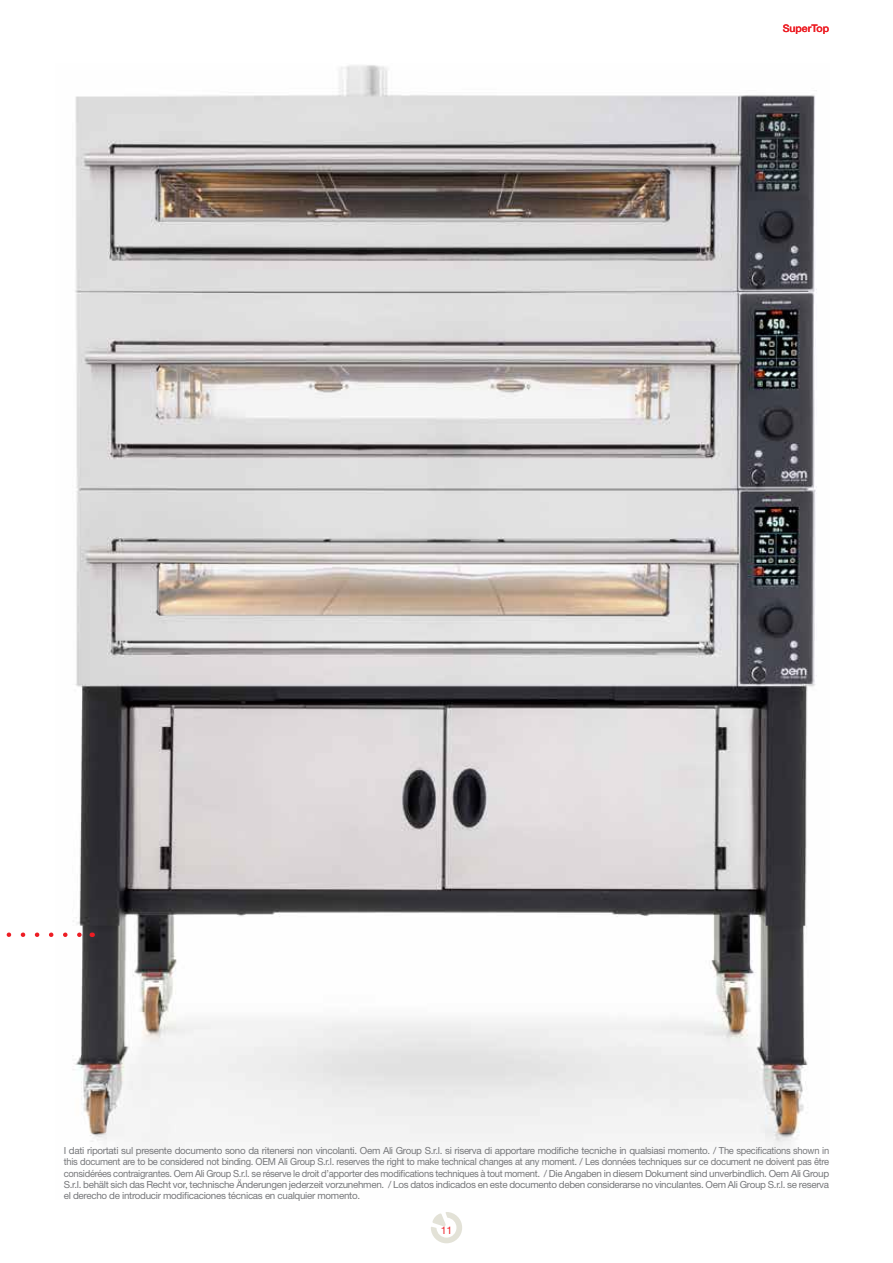
<style>
.page{position:relative;width:893px;height:1263px;background:#fff}
.page>*{position:absolute;margin:0;border:0;box-sizing:border-box;transform-origin:0 0}
.t1{font:500 10.5px "Helvetica Neue LT Std";color:#ed1d24}
.t2{font:10.5px "Helvetica Neue";color:#ed1d24}
.t3{font:9.75px/11.2px "Helvetica Neue LT Std";letter-spacing:-.03em;color:#77787b;text-align:justify}
</style>
<div class="page">
<svg style="left:431px;top:1212px;width:31px;height:31px"></svg>
<img style="left:73px;top:65px;width:744px;height:1089px">
<svg style="left:6px;top:932px;width:79px;height:5px"></svg>
<p class="t1" style="left:783px;top:22px;width:48px">SuperTop</p>
<p class="t3" style="left:64px;top:1145px;width:767px">I dati riportati sul presente documento sono da ritenersi non vincolanti. Oem Ali Group S.r.l. si riserva di apportare modifiche tecniche in qualsiasi momento. / The specifications shown in this document are to be considered not binding. OEM Ali Group S.r.l. reserves the right to make technical changes at any moment. / Les données techniques sur ce document ne doivent pas être considérées contraigrantes. Oem Ali Group S.r.l. se réserve le droit d’apporter des modifications techniques à tout moment. / Die Angaben in diesem Dokument sind unverbindlich. Oem Ali Group S.r.l. behält sich das Recht vor, technische Änderungen jederzeit vorzunehmen. / Los datos indicados en este documento deben considerarse no vinculantes. Oem Ali Group S.r.l. se reserva el derecho de introducir modificaciones técnicas en cualquier momento.</p>
<p class="t2" style="left:441px;top:1222px;width:13px">11</p>
</div>
